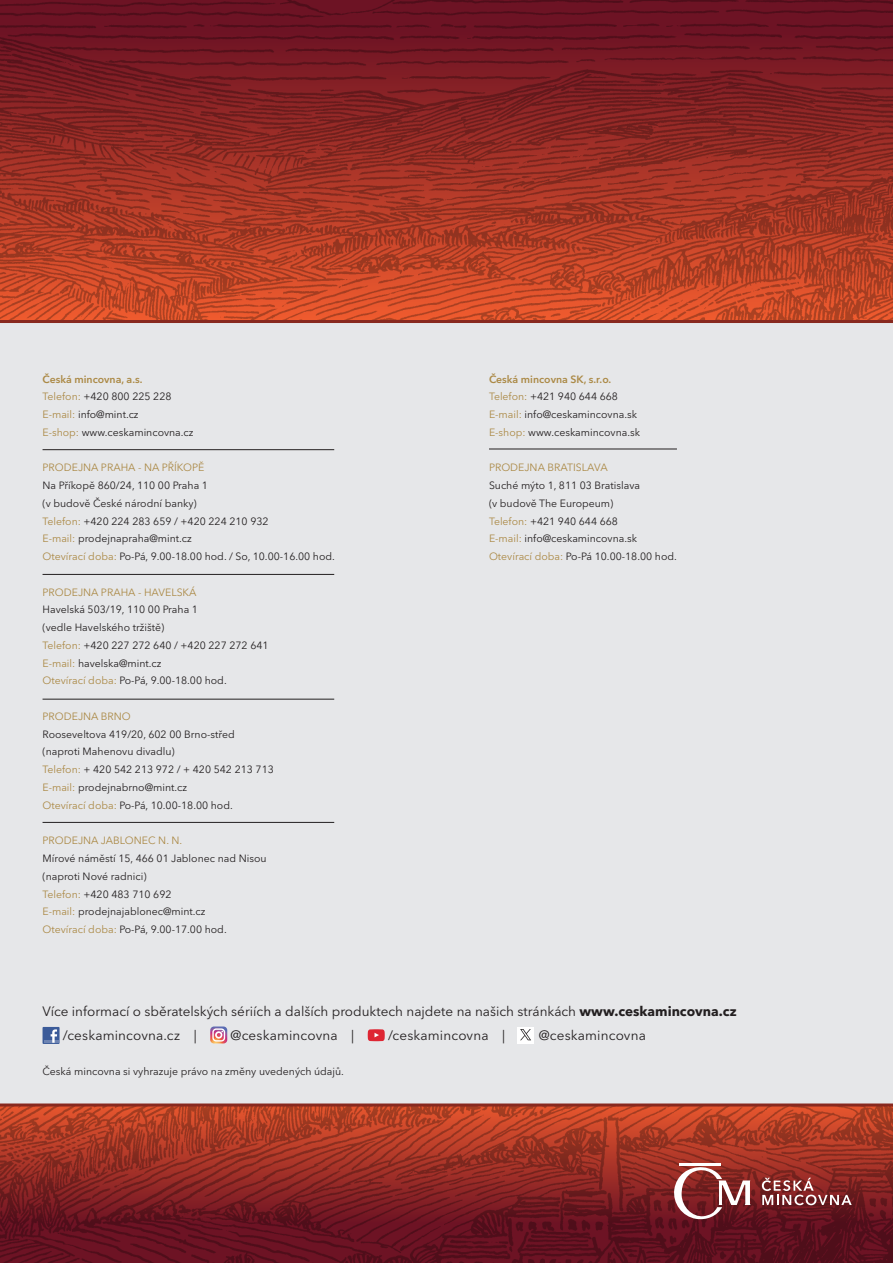
<style>
.page{position:relative;width:893px;height:1263px;background:#fff}
.page>*{position:absolute;margin:0;border:0;box-sizing:border-box;transform-origin:0 0}
.t1{font:13.5px/24px "Avenir Next LT Pro";color:#231f20}
.t2{font:10.5px/17.7px "Avenir Next LT Pro";color:#231f20}
.t3{font:10.5px "Avenir Next LT Pro";color:#ab8945}
.s1{font-weight:600;color:#ab8945}
.s2{color:#ab8945}
.s3{font-weight:700}
</style>
<div class="page">
<img style="left:0;top:1106px;width:893px;height:157px">
<div style="left:0;top:323px;width:893px;height:781px;background:#e6e7e9"></div>
<img style="left:0;top:0;width:893px;height:320px">
<hr style="left:680px;top:1163px;width:41px;height:3px;background:#fff">
<svg style="left:672px;top:1166px;width:79px;height:54px"></svg>
<svg style="left:762px;top:1178px;width:90px;height:27px;background:#985354"></svg>
<hr style="left:0;top:320px;width:893px;height:3px;background:#88291f">
<hr style="left:0;top:1103px;width:893px;height:3px;background:#88291f">
<hr style="left:43px;top:449px;width:291px;height:1px;background:#231f20">
<hr style="left:43px;top:574px;width:291px;height:1px;background:#231f20">
<hr style="left:43px;top:699px;width:291px;height:1px;background:#231f20">
<hr style="left:43px;top:822px;width:291px;height:1px;background:#231f20">
<hr style="left:489px;top:449px;width:188px;height:1px;background:#231f20">
<div style="left:43px;top:1027px;width:17px;height:17px;background:#3b5b99"></div>
<hr style="left:44px;top:1040px;width:14px;height:3px;background:#6d84b3">
<svg style="left:51px;top:1029px;width:6px;height:14px"></svg>
<svg style="left:210px;top:1026px;width:17px;height:17px"></svg>
<svg style="left:368px;top:1029px;width:17px;height:12px"></svg>
<div style="left:517px;top:1027px;width:17px;height:17px;background:#fff"></div>
<svg style="left:520px;top:1029px;width:11px;height:11px"></svg>
<p class="t2" style="left:43px;top:370px;width:153px"><span class="s1">Česká mincovna, a.s.<br></span><span class="s2">Telefon:</span> +420 800 225 228<br><span class="s2">E-mail:</span> info@mint.cz<br><span class="s2">E-shop:</span> www.ceskamincovna.cz</p>
<p class="t3" style="left:43px;top:461px;width:163px">PRODEJNA PRAHA - NA PŘÍKOPĚ</p>
<p class="t2" style="left:43px;top:477px;width:294px">Na Příkopě 860/24, 110 00 Praha 1<br>(v budově České národní banky)<br><span class="s2">Telefon:</span> +420 224 283 659 / +420 224 210 932<br><span class="s2">E-mail:</span> prodejnapraha@mint.cz<br><span class="s2">Otevírací doba:</span> Po-Pá, 9.00-18.00 hod. / So, 10.00-16.00 hod.</p>
<p class="t3" style="left:43px;top:586px;width:155px">PRODEJNA PRAHA - HAVELSKÁ</p>
<p class="t2" style="left:43px;top:601px;width:228px">Havelská 503/19, 110 00 Praha 1<br>(vedle Havelského tržiště)<br><span class="s2">Telefon:</span> +420 227 272 640 / +420 227 272 641<br><span class="s2">E-mail:</span> havelska@mint.cz<br><span class="s2">Otevírací doba:</span> Po-Pá, 9.00-18.00 hod.</p>
<p class="t3" style="left:43px;top:710px;width:90px">PRODEJNA BRNO</p>
<p class="t2" style="left:43px;top:725px;width:233px">Rooseveltova 419/20, 602 00 Brno-střed (naproti Mahenovu divadlu)<br><span class="s2">Telefon:</span> + 420 542 213 972 / + 420 542 213 713<br><span class="s2">E-mail:</span> prodejnabrno@mint.cz<br><span class="s2">Otevírací doba:</span> Po-Pá, 10.00-18.00 hod.</p>
<p class="t3" style="left:43px;top:834px;width:141px">PRODEJNA JABLONEC N. N.</p>
<p class="t2" style="left:43px;top:849px;width:225px">Mírové náměstí 15, 466 01 Jablonec nad Nisou (naproti Nové radnici)<br><span class="s2">Telefon:</span> +420 483 710 692<br><span class="s2">E-mail:</span> prodejnajablonec@mint.cz<br><span class="s2">Otevírací doba:</span> Po-Pá, 9.00-17.00 hod.</p>
<p class="t2" style="left:489px;top:370px;width:153px"><span class="s1">Česká mincovna SK, s.r.o.<br></span><span class="s2">Telefon:</span> +421 940 644 668<br><span class="s2">E-mail:</span> info@ceskamincovna.sk<br><span class="s2">E-shop:</span> www.ceskamincovna.sk</p>
<p class="t3" style="left:489px;top:461px;width:120px">PRODEJNA BRATISLAVA</p>
<p class="t2" style="left:489px;top:477px;width:189px">Suché mýto 1, 811 03 Bratislava<br>(v budově The Europeum)<br><span class="s2">Telefon:</span> +421 940 644 668<br><span class="s2">E-mail:</span> info@ceskamincovna.sk<br><span class="s2">Otevírací doba:</span> Po-Pá 10.00-18.00 hod.</p>
<p class="t1" style="left:63px;top:999px;width:675px;text-indent:-20px">Více informací o sběratelských sériích a dalších produktech najdete na našich stránkách <span class="s3">www.ceskamincovna.cz </span>/ceskamincovna.cz |</p>
<p class="t1" style="left:231px;top:1023px;width:125px">@ceskamincovna |</p>
<p class="t1" style="left:388px;top:1023px;width:118px">/ceskamincovna |</p>
<p class="t1" style="left:539px;top:1023px;width:109px">@ceskamincovna</p>
<p class="t2" style="left:43px;top:1063px;width:303px">Česká mincovna si vyhrazuje právo na změny uvedených údajů.</p>
</div>
